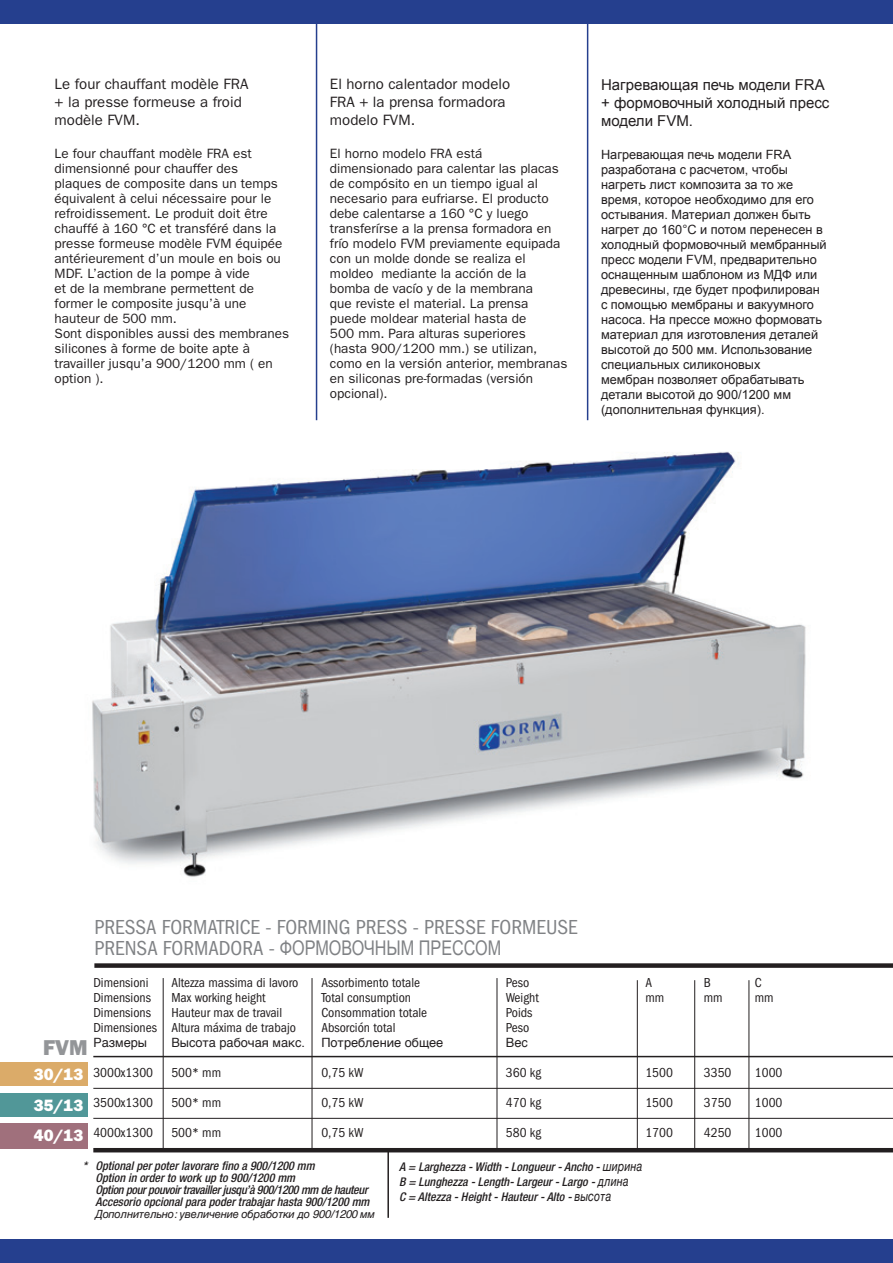
<style>
.page{position:relative;width:893px;height:1263px;background:#fff}
.page>*{position:absolute;margin:0;border:0;box-sizing:border-box;transform-origin:0 0}
.Normale{font:21.6px "ITC Franklin Gothic Std Hvy";color:#939598}
.t1{font:condensed 21px "ITC Franklin Gothic Std";color:#808285}
.t2{font:20.25px "Arial";color:#808285;scale:.8 1}
.Normale-2{font:16.5px "ITC Franklin Gothic Std Hvy";color:#fff}
.Normale-3{font:15px/18px "ITC Franklin Gothic Std";color:#231f20}
.Обычный{font:15px/18px "Arial";color:#231f20}
.Normale-4{font:13.5px/15px "ITC Franklin Gothic Std";color:#231f20}
.t3{font:condensed 13.5px "ITC Franklin Gothic Std";color:#231f20}
.Обычный-2{font:12.75px/15px "Arial";color:#231f20}
.t4{font:12.75px "Helvetica";color:#231f20}
.t5{font:italic 500 condensed 12px "Helvetica Neue LT Std";color:#231f20}
.t6{font:italic 500 condensed 12px "Helvetica Neue LT Std";letter-spacing:-.025em;color:#231f20}
.t7{font:italic 11.25px "Helvetica";letter-spacing:-.025em;color:#231f20}
.s1{font-family:"ITC Franklin Gothic Std";font-stretch:condensed;font-size:21px}
.s2{font-family:"Helvetica";font-weight:400;font-stretch:normal;font-size:13.5px}
</style>
<div class="page">
<img style="left:92px;top:451px;width:714px;height:426px">
<hr style="left:93px;top:1056px;width:800px;height:1px;background:#231f20">
<hr style="left:93px;top:1088px;width:800px;height:1px;background:#231f20">
<hr style="left:93px;top:1118px;width:800px;height:1px;background:#231f20">
<hr style="left:93px;top:1148px;width:800px;height:4px;background:#231f20">
<hr style="left:163px;top:978px;width:1px;height:170px;background:#231f20">
<hr style="left:312px;top:978px;width:1px;height:170px;background:#231f20">
<hr style="left:497px;top:978px;width:1px;height:170px;background:#231f20">
<hr style="left:637px;top:980px;width:1px;height:170px;background:#231f20">
<hr style="left:694px;top:980px;width:1px;height:170px;background:#231f20">
<hr style="left:749px;top:980px;width:1px;height:170px;background:#231f20">
<div style="left:0;top:1239px;width:893px;height:24px;background:#253f8e"></div>
<div style="left:0;top:0;width:893px;height:24px;background:#253f8e"></div>
<hr style="left:316px;top:18px;width:1px;height:402px;background:#253f8e">
<hr style="left:587px;top:18px;width:1px;height:402px;background:#253f8e">
<div style="left:0;top:1062px;width:88px;height:24px;background:#dbab69"></div>
<div style="left:0;top:1093px;width:88px;height:24px;background:#519798"></div>
<div style="left:0;top:1123px;width:88px;height:25px;background:#a0707c"></div>
<div style="left:94px;top:963px;width:799px;height:5px;background:#231f20"></div>
<hr style="left:387px;top:1150px;width:2px;height:68px;background:#231f20">
<p class="Normale-3" style="left:55px;top:75px;width:195px">Le four chauffant modèle FRA</p>
<p class="Normale-3" style="left:55px;top:93px;width:189px">+ la presse formeuse a froid modèle FVM.</p>
<p class="Normale-4" style="left:55px;top:146px;width:229px">Le four chauffant modèle FRA est dimensionné pour chauffer des plaques de composite dans un temps équivalent à celui nécessaire pour le refroidissement. Le produit doit être chauffé à 160 °C et transféré dans la presse formeuse modèle FVM équipée antérieurement d’un moule en bois ou MDF. L’action de la pompe à vide</p>
<p class="Normale-4" style="left:55px;top:281px;width:201px">et de la membrane permettent de former le composite jusqu’à une hauteur de 500 mm.</p>
<p class="Normale-4" style="left:55px;top:326px;width:236px">Sont disponibles aussi des membranes silicones à forme de boite apte à travailler jusqu’a 900/1200 mm ( en option ).</p>
<p class="Normale-3" style="left:330px;top:75px;width:182px">El horno calentador modelo</p>
<p class="Normale-3" style="left:330px;top:93px;width:177px">FRA + la prensa formadora</p>
<p class="Normale-3" style="left:330px;top:111px;width:87px">modelo FVM.</p>
<p class="Normale-4" style="left:330px;top:146px;width:232px">El horno modelo FRA está dimensionado para calentar las placas de compósito en un tiempo igual al necesario para eufriarse. El producto debe calentarse a 160 °C y luego transferírse a la prensa formadora en frío modelo FVM previamente equipada con un molde donde se realiza el moldeo mediante la acción de la bomba de vacío y de la membrana</p>
<p class="Normale-4" style="left:330px;top:296px;width:200px">que reviste el material. La prensa puede moldear material hasta de</p>
<p class="Normale-4" style="left:330px;top:326px;width:197px">500 mm. Para alturas superiores</p>
<p class="Normale-4" style="left:330px;top:341px;width:239px">(hasta 900/1200 mm.) se utilizan, como en la versión anterior, membranas en siliconas pre-formadas (versión opcional).</p>
<p class="Обычный" style="left:601px;top:75px;width:230px">Нагревающая печь модели FRA + формовочный холодный пресс модели FVM.</p>
<p class="Обычный-2" style="left:601px;top:147px;width:227px">Нагревающая печь модели FRA разработана с расчетом, чтобы нагреть лист композита за то же время, которое необходимо для его остывания. Материал должен быть нагрет до 160°С и потом перенесен в холодный формовочный мембранный пресс модели FVM, предварительно оснащенным шаблоном из МДФ или древесины, где будет профилирован с помощью мембраны и вакуумного насоса. На прессе можно формовать материал для изготовления деталей высотой до 500 мм. Использование специальных силиконовых<br>мембран позволяет обрабатывать детали высотой до 900/1200 мм (дополнительная функция).</p>
<p class="t1" style="left:94px;top:915px;width:485px">PRESSA FORMATRICE - FORMING PRESS - PRESSE FORMEUSE</p>
<p class="t2" style="left:94px;top:934px;width:510px"><span class="s1">PRENSA FORMADORA -</span> ФОРМОВОЧНЫМ ПРЕССОМ</p>
<p class="t3" style="left:93px;top:975px;width:57px">Dimensioni</p>
<p class="t3" style="left:171px;top:975px;width:129px">Altezza massima di lavoro</p>
<p class="t3" style="left:321px;top:975px;width:100px">Assorbimento totale</p>
<p class="t3" style="left:506px;top:975px;width:25px">Peso</p>
<p class="t3" style="left:645px;top:975px;width:8px">A</p>
<p class="t3" style="left:704px;top:975px;width:9px">B</p>
<p class="t3" style="left:755px;top:975px;width:8px">C</p>
<p class="t3" style="left:93px;top:990px;width:59px">Dimensions</p>
<p class="t3" style="left:171px;top:990px;width:96px">Max working height</p>
<p class="t3" style="left:321px;top:990px;width:91px">Total consumption</p>
<p class="t3" style="left:506px;top:990px;width:34px">Weight</p>
<p class="t3" style="left:645px;top:990px;width:20px">mm</p>
<p class="t3" style="left:704px;top:990px;width:20px">mm</p>
<p class="t3" style="left:755px;top:990px;width:20px">mm</p>
<p class="t3" style="left:93px;top:1005px;width:59px">Dimensions</p>
<p class="t3" style="left:171px;top:1005px;width:112px">Hauteur max de travail</p>
<p class="t3" style="left:321px;top:1005px;width:107px">Consommation totale</p>
<p class="t3" style="left:506px;top:1005px;width:28px">Poids</p>
<p class="t3" style="left:93px;top:1020px;width:204px">Dimensiones Altura máxima de trabajo</p>
<p class="t3" style="left:321px;top:1020px;width:76px">Absorción total</p>
<p class="t3" style="left:506px;top:1020px;width:25px">Peso</p>
<p class="t4" style="left:93px;top:1033px;width:55px">Размеры</p>
<p class="t4" style="left:171px;top:1033px;width:135px">Высота рабочая макс.</p>
<p class="t4" style="left:321px;top:1033px;width:123px">Потребление общее</p>
<p class="t4" style="left:506px;top:1033px;width:23px">Вес</p>
<p class="t3" style="left:93px;top:1065px;width:61px">3000x1300</p>
<p class="t3" style="left:171px;top:1065px;width:51px">500* mm</p>
<p class="t3" style="left:321px;top:1065px;width:44px">0,75 kW</p>
<p class="t3" style="left:506px;top:1065px;width:37px">360 kg</p>
<p class="t3" style="left:645px;top:1065px;width:29px">1500</p>
<p class="t3" style="left:704px;top:1065px;width:29px">3350</p>
<p class="t3" style="left:755px;top:1065px;width:29px">1000</p>
<p class="t3" style="left:93px;top:1095px;width:61px">3500x1300</p>
<p class="t3" style="left:171px;top:1095px;width:51px">500* mm</p>
<p class="t3" style="left:321px;top:1095px;width:44px">0,75 kW</p>
<p class="t3" style="left:506px;top:1095px;width:37px">470 kg</p>
<p class="t3" style="left:645px;top:1095px;width:29px">1500</p>
<p class="t3" style="left:704px;top:1095px;width:29px">3750</p>
<p class="t3" style="left:755px;top:1095px;width:29px">1000</p>
<p class="t3" style="left:93px;top:1125px;width:61px">4000x1300</p>
<p class="t3" style="left:171px;top:1125px;width:51px">500* mm</p>
<p class="t3" style="left:321px;top:1125px;width:44px">0,75 kW</p>
<p class="t3" style="left:506px;top:1125px;width:37px">580 kg</p>
<p class="t3" style="left:645px;top:1125px;width:29px">1700</p>
<p class="t3" style="left:704px;top:1125px;width:29px">4250</p>
<p class="t3" style="left:755px;top:1125px;width:29px">1000</p>
<p class="Normale" style="left:43px;top:1035px;width:46px">FVM</p>
<p class="Normale-2" style="left:34px;top:1065px;width:51px">30/13</p>
<p class="Normale-2" style="left:34px;top:1095px;width:51px">35/13</p>
<p class="Normale-2" style="left:34px;top:1126px;width:51px">40/13</p>
<p class="t5" style="left:83px;top:1158px;width:233px">* Optional per poter lavorare fino a 900/1200 mm</p>
<p class="t5" style="left:95px;top:1170px;width:201px">Option in order to work up to 900/1200 mm</p>
<p class="t6" style="left:95px;top:1182px;width:274px">Option pour pouvoir travailler jusqu’à 900/1200 mm de hauteur</p>
<p class="t5" style="left:95px;top:1194px;width:276px">Accesorio opcional para poder trabajar hasta 900/1200 mm</p>
<p class="t7" style="left:95px;top:1205px;width:281px">Дополнительно: увеличение обработки до 900/1200 мм</p>
<p class="t5" style="left:399px;top:1159px;width:245px">A = Larghezza - Width - Longueur - Ancho - <span class="s2">ширина</span></p>
<p class="t5" style="left:399px;top:1174px;width:231px">B = Lunghezza - Length- Largeur - Largo - <span class="s2">длина</span></p>
<p class="t5" style="left:399px;top:1189px;width:214px">C = Altezza - Height - Hauteur - Alto - <span class="s2">высота</span></p>
</div>
